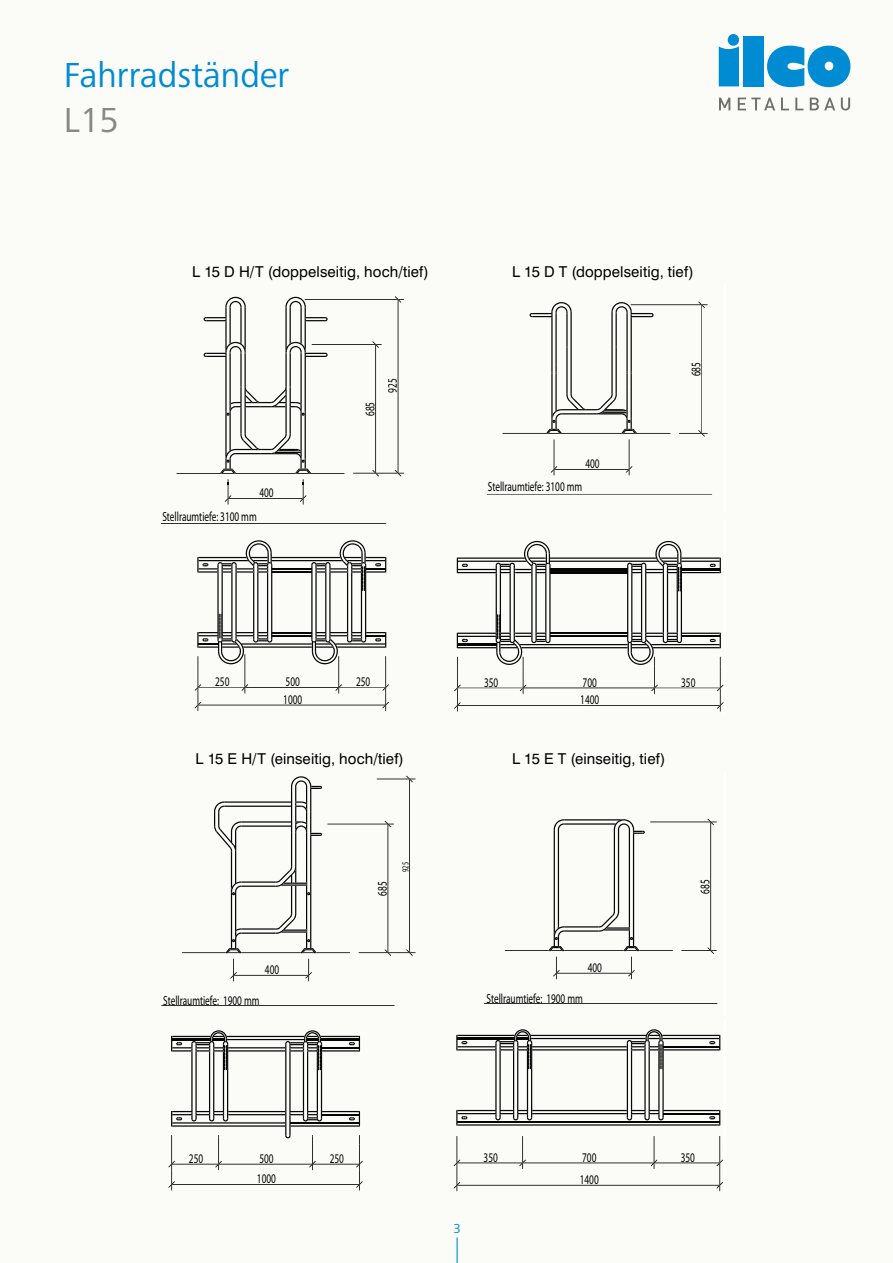
<style>
.page{position:relative;width:893px;height:1263px;background:#fff}
.page>*{position:absolute;margin:0;border:0;box-sizing:border-box;transform-origin:0 0}
.t1{font:36px "Frutiger Next Pro";color:#008bd2}
.t2{font:36px "Frutiger Next Pro";color:#878786}
.t3{font:15px "Swiss 721 BT";letter-spacing:.005em;color:#000}
.t4{font:13.5px "Frutiger Next Pro";color:#008bd2}
.t5{font:13.2px/17.5px "Myriad Pro";color:#000;scale:.7 1}
.t6{font:9.15px "Myriad Pro";color:#000;scale:.7 1}
</style>
<div class="page">
<div style="left:1px;top:0;width:892px;height:1263px;background:#fbfbf8"></div>
<svg style="left:457px;top:1237px;width:1px;height:26px"></svg>
<svg style="left:719px;top:34px;width:20px;height:52px"></svg>
<div style="left:744px;top:36px;width:20px;height:50px;background:#008bd2"></div>
<svg style="left:767px;top:46px;width:83px;height:41px"></svg>
<svg style="left:719px;top:98px;width:131px;height:13px"></svg>
<hr style="left:161px;top:523px;width:225px;height:1px;background:#30302f">
<svg style="left:195px;top:540px;width:194px;height:171px"></svg>
<hr style="left:725px;top:519px;width:1px;height:195px;background:#fff">
<svg style="left:454px;top:541px;width:269px;height:170px"></svg>
<svg style="left:168px;top:1030px;width:195px;height:160px"></svg>
<hr style="left:725px;top:1020px;width:1px;height:172px;background:#fff">
<svg style="left:454px;top:1136px;width:269px;height:55px"></svg>
<svg style="left:456px;top:1029px;width:264px;height:96px"></svg>
<hr style="left:161px;top:1005px;width:234px;height:1px;background:#333">
<svg style="left:182px;top:776px;width:234px;height:205px"></svg>
<hr style="left:725px;top:773px;width:1px;height:242px;background:#fff">
<hr style="left:484px;top:1003px;width:233px;height:1px;background:#2f2f2f">
<svg style="left:505px;top:819px;width:212px;height:160px"></svg>
<svg style="left:176px;top:296px;width:228px;height:209px"></svg>
<hr style="left:725px;top:284px;width:1px;height:227px;background:#fff">
<svg style="left:487px;top:494px;width:225px;height:1px"></svg>
<svg style="left:502px;top:301px;width:206px;height:174px"></svg>
<h1 class="t1" style="left:64px;top:54px;width:227px">Fahrradständer</h1>
<h1 class="t2" style="left:64px;top:99px;width:57px">L15</h1>
<p class="t3" style="left:192px;top:263px;width:238px">L 15 D H/T (doppelseitig, hoch/tief)</p>
<p class="t3" style="left:512px;top:263px;width:183px">L 15 D T (doppelseitig, tief)</p>
<p class="t5" style="left:259px;top:484px;width:22px">400</p>
<p class="t5" style="left:162px;top:507px;width:136px">Stellraumtiefe: 3100 mm</p>
<p class="t5" style="left:361px;top:416px;width:22px;rotate:-90deg">685</p>
<p class="t5" style="left:383px;top:392px;width:22px;rotate:-90deg">925</p>
<p class="t5" style="left:585px;top:455px;width:22px">400</p>
<p class="t5" style="left:488px;top:478px;width:136px">Stellraumtiefe: 3100 mm</p>
<p class="t5" style="left:687px;top:376px;width:22px;rotate:-90deg">685</p>
<p class="t5" style="left:215px;top:673px;width:22px">250</p>
<p class="t5" style="left:283px;top:673px;width:29px">500<br>1000</p>
<p class="t5" style="left:356px;top:673px;width:22px">250</p>
<p class="t5" style="left:484px;top:673px;width:22px">350</p>
<p class="t5" style="left:580px;top:673px;width:29px">700<br>1400</p>
<p class="t5" style="left:681px;top:673px;width:22px">350</p>
<p class="t3" style="left:196px;top:749px;width:210px">L 15 E H/T (einseitig, hoch/tief)</p>
<p class="t3" style="left:512px;top:749px;width:155px">L 15 E T (einseitig, tief)</p>
<p class="t5" style="left:265px;top:961px;width:22px">400</p>
<p class="t5" style="left:163px;top:991px;width:139px">Stellraumtiefe: 1900 mm</p>
<p class="t5" style="left:373px;top:895px;width:22px;rotate:-90deg">685</p>
<p class="t6" style="left:400px;top:872px;width:16px;rotate:-90deg">925</p>
<p class="t5" style="left:588px;top:959px;width:22px">400</p>
<p class="t5" style="left:486px;top:989px;width:139px">Stellraumtiefe: 1900 mm</p>
<p class="t5" style="left:696px;top:893px;width:22px;rotate:-90deg">685</p>
<p class="t5" style="left:189px;top:1149px;width:22px">250</p>
<p class="t5" style="left:257px;top:1148px;width:29px;line-height:20.4px">500<br>1000</p>
<p class="t5" style="left:330px;top:1149px;width:22px">250</p>
<p class="t4" style="left:453px;top:1221px;width:9px">3</p>
<p class="t5" style="left:484px;top:1148px;width:22px">350</p>
<p class="t5" style="left:582px;top:1148px;width:22px">700</p>
<p class="t5" style="left:681px;top:1148px;width:22px">350</p>
<p class="t5" style="left:580px;top:1171px;width:29px">1400</p>
</div>
